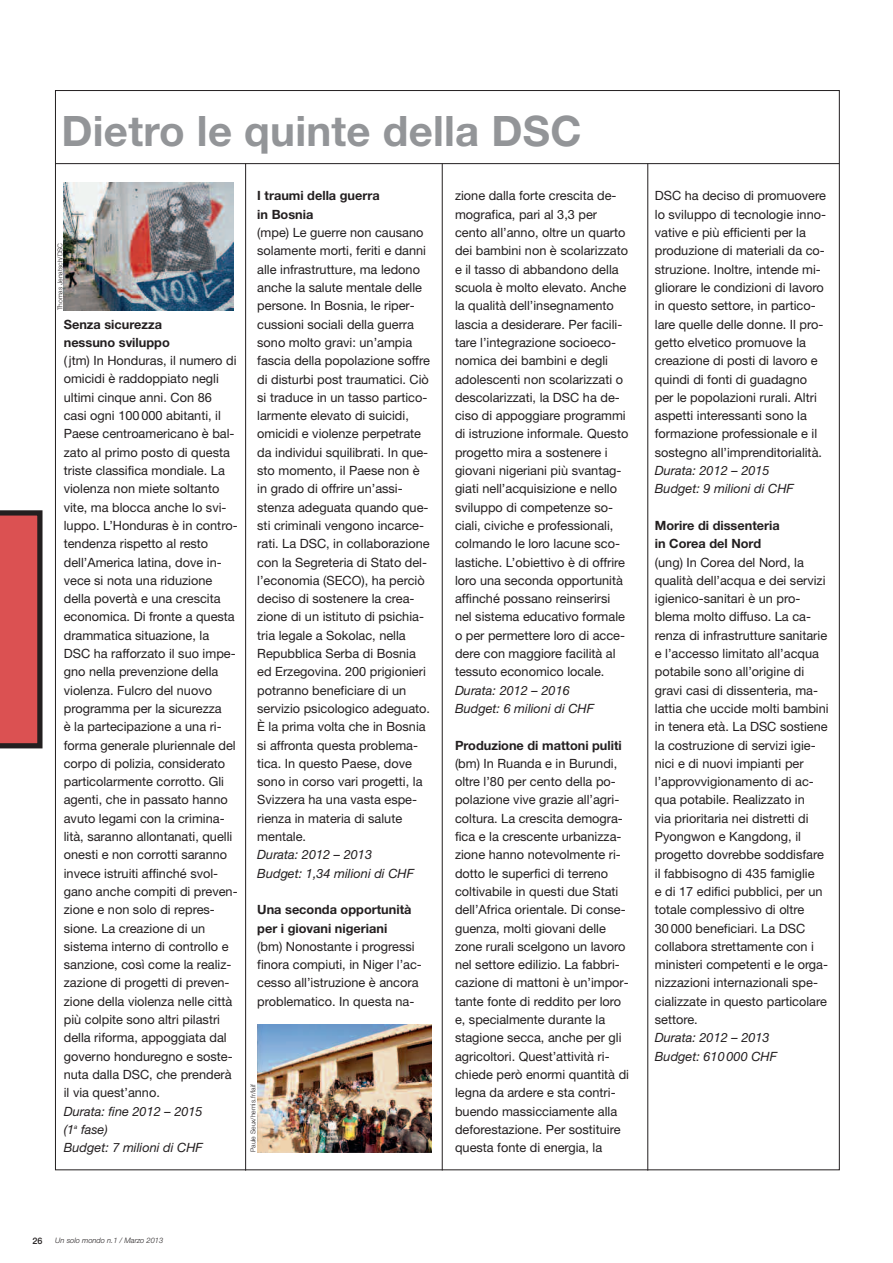
<style>
.page{position:relative;width:893px;height:1263px;background:#fff}
.page>*{position:absolute;margin:0;border:0;box-sizing:border-box;transform-origin:0 0}
.t1{font:700 42px "Helvetica Neue";letter-spacing:.005em;color:#939598}
.t2{font:12.75px/18.3px "Helvetica Neue";color:#231f20}
.t3{font:italic 12.75px/18.3px "Helvetica Neue";color:#231f20}
.t4{font:700 12.75px/18.3px "Helvetica Neue";color:#231f20}
.t5{font:500 9px "Helvetica Neue";color:#231f20}
.t6{font:italic 300 7.5px "Helvetica Neue";color:#231f20}
.t7{font:300 6.75px "Helvetica Neue";color:#231f20}
</style>
<div class="page">
<svg style="left:0;top:510px;width:43px;height:238px;background:#be4b4c"></svg>
<img style="left:257px;top:1024px;width:175px;height:128px">
<img style="left:64px;top:183px;width:170px;height:127px">
<hr style="left:55px;top:163px;width:784px;height:1px;background:#231f20">
<hr style="left:442px;top:163px;width:1px;height:1007px;background:#231f20">
<hr style="left:647px;top:164px;width:1px;height:1006px;background:#231f20">
<hr style="left:245px;top:163px;width:1px;height:1007px;background:#231f20">
<h1 class="t1" style="left:62px;top:116px;width:521px">Dietro le quinte della DSC</h1>
<p class="t7" style="left:58px;top:310px;width:69px;rotate:-90deg">Thomas Jenatsch/DSC</p>
<p class="t4" style="left:64px;top:316px;width:108px">Senza sicurezza nessuno sviluppo</p>
<p class="t2" style="left:64px;top:353px;width:175px">( jtm) In Honduras, il numero di omicidi è raddoppiato negli ultimi cinque anni. Con 86 casi ogni 100000 abitanti, il<br>Paese centroamericano è bal&shy;zato al primo posto di questa triste classifica mondiale. La violenza non miete soltanto vite, ma blocca anche lo svi&shy;luppo. L’Honduras è in contro&shy;tendenza rispetto al resto dell’America latina, dove in&shy;vece si nota una riduzione della povertà e una crescita economica. Di fronte a questa drammatica situazione, la<br>DSC ha rafforzato il suo impe&shy;gno nella prevenzione della violenza. Fulcro del nuovo programma per la sicurezza<br>è la partecipazione a una ri&shy;forma generale pluriennale del corpo di polizia, considerato particolarmente corrotto. Gli agenti, che in passato hanno avuto legami con la crimina&shy;lità, saranno allontanati, quelli onesti e non corrotti saranno invece istruiti affinché svol&shy;gano anche compiti di preven&shy;zione e non solo di repres&shy;sione. La creazione di un sistema interno di controllo e sanzione, così come la realiz&shy;zazione di progetti di preven&shy;zione della violenza nelle città più colpite sono altri pilastri della riforma, appoggiata dal governo honduregno e soste&shy;nuta dalla DSC, che prenderà il via quest’anno.</p>
<p class="t3" style="left:64px;top:1103px;width:141px">Durata: fine 2012 – 2015 (1<sup>a</sup> fase)<br>Budget: 7 milioni di CHF</p>
<p class="t4" style="left:257px;top:188px;width:124px">I traumi della guerra in Bosnia</p>
<p class="t2" style="left:257px;top:225px;width:174px">(mpe) Le guerre non causano solamente morti, feriti e danni alle infrastrutture, ma ledono anche la salute mentale delle persone. In Bosnia, le riper&shy;cussioni sociali della guerra sono molto gravi: un’ampia fascia della popolazione soffre di disturbi post traumatici. Ciò si traduce in un tasso partico&shy;larmente elevato di suicidi, omicidi e violenze perpetrate da individui squilibrati. In que&shy;sto momento, il Paese non è in grado di offrire un’assi&shy;stenza adeguata quando que&shy;sti criminali vengono incarce&shy;rati. La DSC, in collaborazione con la Segreteria di Stato del&shy;l’economia (SECO), ha perciò deciso di sostenere la crea&shy;zione di un istituto di psichia&shy;tria legale a Sokolac, nella<br>Repubblica Serba di Bosnia ed Erzegovina. 200 prigionieri potranno beneficiare di un servizio psicologico adeguato.<br>È la prima volta che in Bosnia si affronta questa problema&shy;tica. In questo Paese, dove sono in corso vari progetti, la<br>Svizzera ha una vasta espe&shy;rienza in materia di salute mentale.</p>
<p class="t3" style="left:257px;top:847px;width:158px">Durata: 2012 – 2013<br>Budget: 1,34 milioni di CHF</p>
<p class="t4" style="left:257px;top:902px;width:156px">Una seconda opportunità per i giovani nigeriani</p>
<p class="t2" style="left:257px;top:938px;width:166px">(bm) Nonostante i progressi finora compiuti, in Niger l’ac&shy;cesso all’istruzione è ancora problematico. In questa na-</p>
<p class="t7" style="left:251px;top:1152px;width:69px;rotate:-90deg">Paule Seux/hemis.fr/laif</p>
<p class="t2" style="left:455px;top:188px;width:175px">zione dalla forte crescita de&shy;mografica, pari al 3,3 per cento all’anno, oltre un quarto dei bambini non è scolarizzato e il tasso di abbandono della scuola è molto elevato. Anche la qualità dell’insegnamento lascia a desiderare. Per facili&shy;tare l’integrazione socioeco&shy;nomica dei bambini e degli adolescenti non scolarizzati o descolarizzati, la DSC ha de&shy;ciso di appoggiare programmi di istruzione informale. Questo progetto mira a sostenere i giovani nigeriani più svantag&shy;giati nell’acquisizione e nello sviluppo di competenze so&shy;ciali, civiche e professionali, colmando le loro lacune sco&shy;lastiche. L’obiettivo è di offrire loro una seconda opportunità affinché possano reinserirsi nel sistema educativo formale o per permettere loro di acce&shy;dere con maggiore facilità al tessuto economico locale.</p>
<p class="t3" style="left:455px;top:682px;width:141px">Durata: 2012 – 2016<br>Budget: 6 milioni di CHF</p>
<p class="t4" style="left:455px;top:737px;width:168px">Produzione di mattoni puliti</p>
<p class="t2" style="left:455px;top:755px;width:176px">(bm) In Ruanda e in Burundi, oltre l’80 per cento della po&shy;polazione vive grazie all’agri&shy;coltura. La crescita demogra&shy;fica e la crescente urbanizza&shy;zione hanno notevolmente ri&shy;dotto le superfici di terreno coltivabile in questi due Stati dell’Africa orientale. Di conse&shy;guenza, molti giovani delle zone rurali scelgono un lavoro nel settore edilizio. La fabbri&shy;cazione di mattoni è un’impor&shy;tante fonte di reddito per loro e, specialmente durante la stagione secca, anche per gli agricoltori. Quest’attività ri&shy;chiede però enormi quantità di legna da ardere e sta contri&shy;buendo massicciamente alla deforestazione. Per sostituire questa fonte di energia, la</p>
<p class="t2" style="left:655px;top:188px;width:173px">DSC ha deciso di promuovere lo sviluppo di tecnologie inno&shy;vative e più efficienti per la produzione di materiali da co&shy;struzione. Inoltre, intende mi&shy;gliorare le condizioni di lavoro in questo settore, in partico&shy;lare quelle delle donne. Il pro&shy;getto elvetico promuove la creazione di posti di lavoro e quindi di fonti di guadagno per le popolazioni rurali. Altri aspetti interessanti sono la formazione professionale e il sostegno all’imprenditorialità.</p>
<p class="t3" style="left:655px;top:463px;width:141px">Durata: 2012 – 2015<br>Budget: 9 milioni di CHF</p>
<p class="t4" style="left:655px;top:517px;width:126px">Morire di dissenteria in Corea del Nord</p>
<p class="t2" style="left:655px;top:554px;width:175px">(ung) In Corea del Nord, la qualità dell’acqua e dei servizi igienico-sanitari è un pro&shy;blema molto diffuso. La ca&shy;renza di infrastrutture sanitarie e l’accesso limitato all’acqua potabile sono all’origine di gravi casi di dissenteria, ma&shy;lattia che uccide molti bambini in tenera età. La DSC sostiene la costruzione di servizi igie&shy;nici e di nuovi impianti per l’approvvigionamento di ac&shy;qua potabile. Realizzato in<br>via prioritaria nei distretti di<br>Pyongwon e Kangdong, il progetto dovrebbe soddisfare il fabbisogno di 435 famiglie<br>e di 17 edifici pubblici, per un totale complessivo di oltre<br>30000 beneficiari. La DSC collabora strettamente con i ministeri competenti e le orga&shy;nizzazioni internazionali spe&shy;cializzate in questo particolare settore.</p>
<p class="t3" style="left:655px;top:1030px;width:124px">Durata: 2012 – 2013<br>Budget: 610000 CHF</p>
<p class="t5" style="left:32px;top:1237px;width:12px">26</p>
<p class="t6" style="left:55px;top:1238px;width:109px">Un solo mondo n.1 / Marzo 2013</p>
</div>
